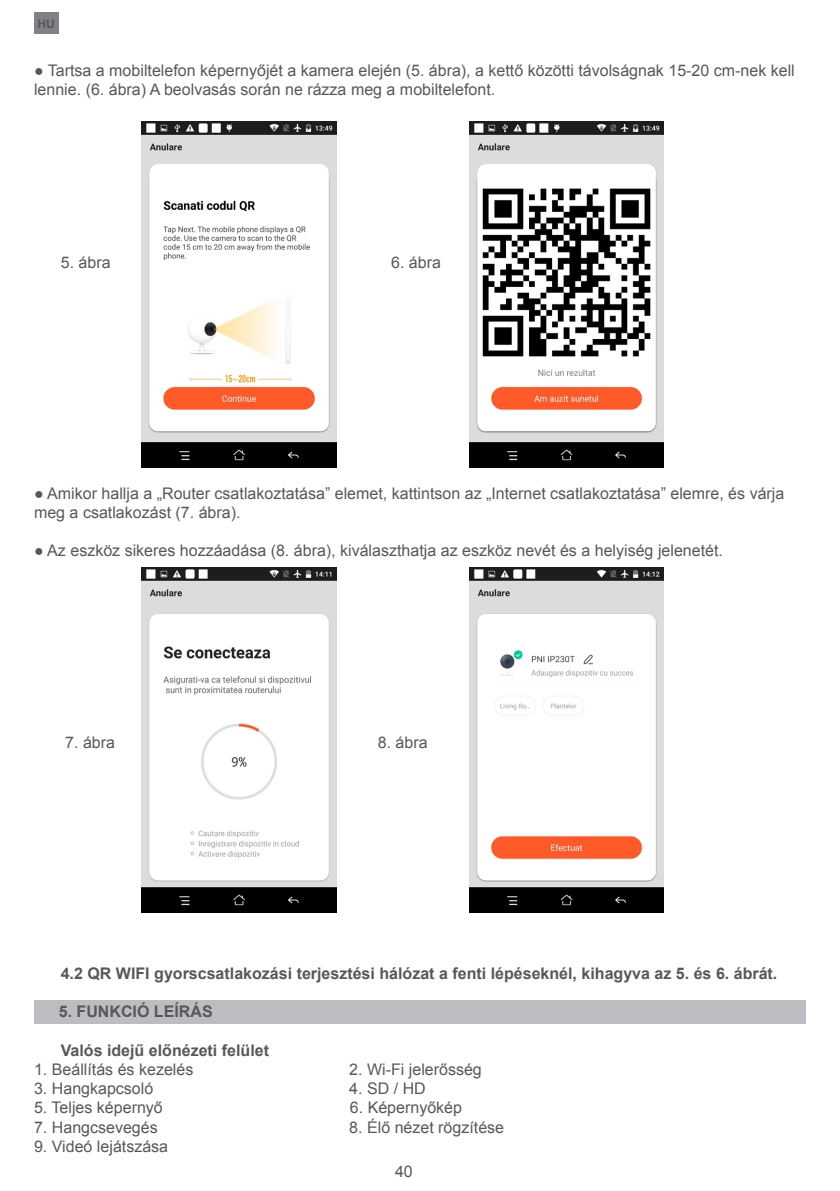
<style>
.page{position:relative;width:840px;height:1191px;background:#fff}
.page>*{position:absolute;margin:0;border:0;box-sizing:border-box;transform-origin:0 0}
.t1{font:16px/19.2px "Arial";color:#57585a}
.UPPERCASE_TITLE{font:700 16px "Arial";color:#57585a}
.t2{font:700 12px "Arial";color:#57585a}
</style>
<div class="page">
<div style="left:34px;top:12px;width:24px;height:22px;background:#808285"></div>
<div style="left:34px;top:1000px;width:771px;height:23px;background:#bcbdc0"></div>
<img style="left:142px;top:121px;width:194px;height:346px">
<img style="left:469px;top:121px;width:194px;height:346px">
<img style="left:142px;top:567px;width:194px;height:346px">
<img style="left:469px;top:567px;width:194px;height:346px">
<p class="t2" style="left:37px;top:15px;width:19px">HU</p>
<p class="t1" style="left:34px;top:61px;width:761px">● Tartsa a mobiltelefon képernyőjét a kamera elején (5. ábra), a kettő közötti távolságnak 15-20 cm-nek kell lennie. (6. ábra) A beolvasás során ne rázza meg a mobiltelefont.</p>
<p class="t1" style="left:61px;top:253px;width:51px">5. ábra</p>
<p class="t1" style="left:391px;top:253px;width:51px">6. ábra</p>
<p class="t1" style="left:34px;top:484px;width:751px">● Amikor hallja a „Router csatlakoztatása” elemet, kattintson az „Internet csatlakoztatása” elemre, és várja meg a csatlakozást (7. ábra).</p>
<p class="t1" style="left:34px;top:541px;width:690px">● Az eszköz sikeres hozzáadása (8. ábra), kiválaszthatja az eszköz nevét és a helyiség jelenetét.</p>
<p class="t1" style="left:65px;top:733px;width:51px">7. ábra</p>
<p class="t1" style="left:377px;top:733px;width:51px">8. ábra</p>
<p class="UPPERCASE_TITLE" style="left:61px;top:962px;width:717px">4.2 QR WIFI gyorscsatlakozási terjesztési hálózat a fenti lépéseknél, kihagyva az 5. és 6. ábrát.</p>
<p class="UPPERCASE_TITLE" style="left:59px;top:1001px;width:155px">5. FUNKCIÓ LEÍRÁS</p>
<p class="UPPERCASE_TITLE" style="left:61px;top:1039px;width:210px">Valós idejű előnézeti felület</p>
<p class="t1" style="left:34px;top:1060px;width:161px">1. Beállítás és kezelés</p>
<p class="t1" style="left:349px;top:1060px;width:134px">2. Wi-Fi jelerősség</p>
<p class="t1" style="left:34px;top:1079px;width:121px">3. Hangkapcsoló</p>
<p class="t1" style="left:349px;top:1079px;width:78px">4. SD / HD</p>
<p class="t1" style="left:34px;top:1098px;width:130px">5. Teljes képernyő</p>
<p class="t1" style="left:349px;top:1098px;width:114px">6. Képernyőkép</p>
<p class="t1" style="left:34px;top:1117px;width:125px">7. Hangcsevegés</p>
<p class="t1" style="left:349px;top:1117px;width:156px">8. Élő nézet rögzítése</p>
<p class="t1" style="left:34px;top:1136px;width:135px">9. Videó lejátszása</p>
<p class="t1" style="left:395px;top:1161px;width:19px">40</p>
</div>
